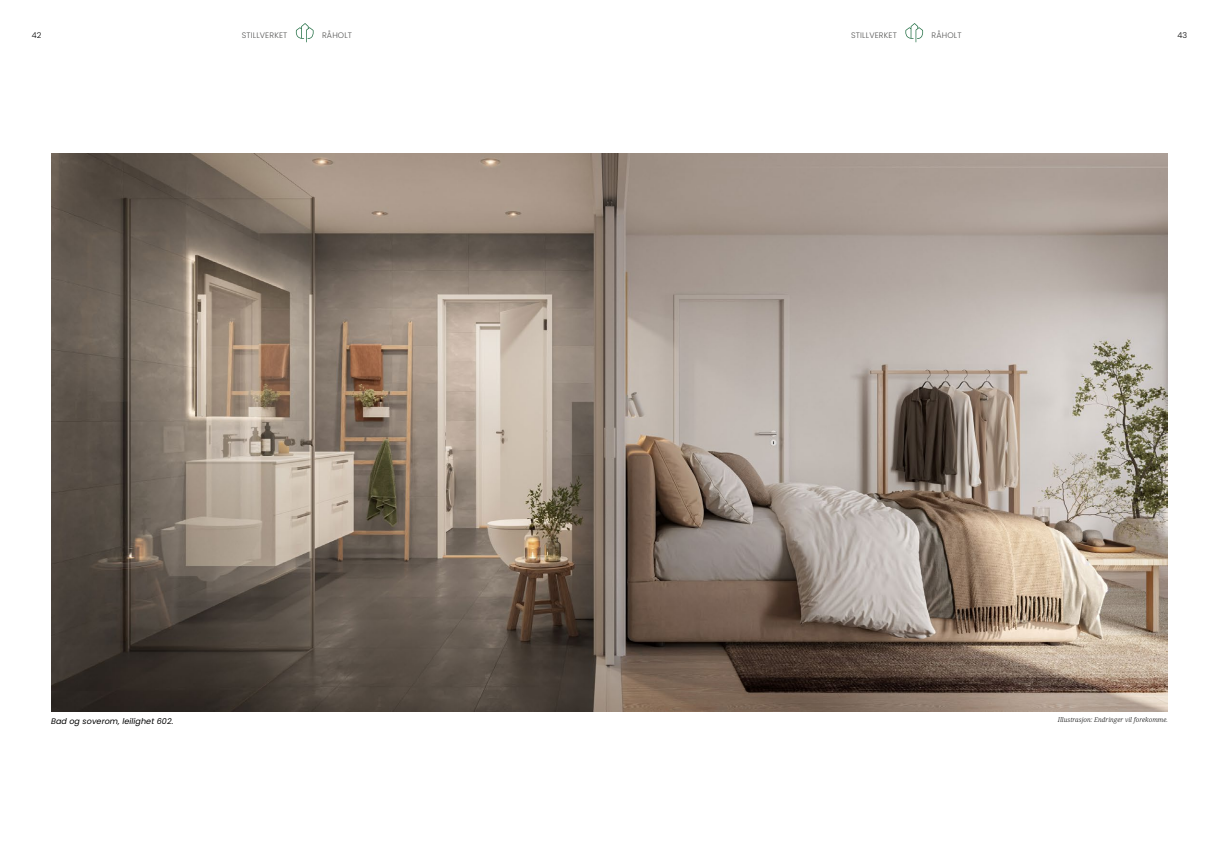
<style>
.page{position:relative;width:1219px;height:865px;background:#fff}
.page>*{position:absolute;margin:0;border:0;box-sizing:border-box;transform-origin:0 0}
.t1{font:300 8px "Poppins";letter-spacing:.02em;color:#565655}
.t2{font:italic 8px "Poppins";letter-spacing:.01em;color:#000}
.t3{font:300 8px "Poppins";color:#000}
.t4{font:italic 300 6.5px "Noto Serif";letter-spacing:.01em;color:#000}
</style>
<div class="page">
<img style="left:51px;top:153px;width:1117px;height:558px">
<svg style="left:296px;top:23px;width:18px;height:19px"></svg>
<svg style="left:905px;top:23px;width:18px;height:19px"></svg>
<p class="t3" style="left:32px;top:31px;width:11px">42</p>
<p class="t1" style="left:242px;top:31px;width:47px">STILLVERKET</p>
<p class="t1" style="left:322px;top:31px;width:31px">RÅHOLT</p>
<p class="t1" style="left:851px;top:31px;width:47px">STILLVERKET</p>
<p class="t1" style="left:932px;top:31px;width:31px">RÅHOLT</p>
<p class="t3" style="left:1177px;top:31px;width:11px">43</p>
<p class="t2" style="left:51px;top:716px;width:124px">Bad og soverom, leilighet 602.</p>
<p class="t4" style="left:1058px;top:715px;width:112px">Illustrasjon: Endringer vil forekomme.</p>
</div>
